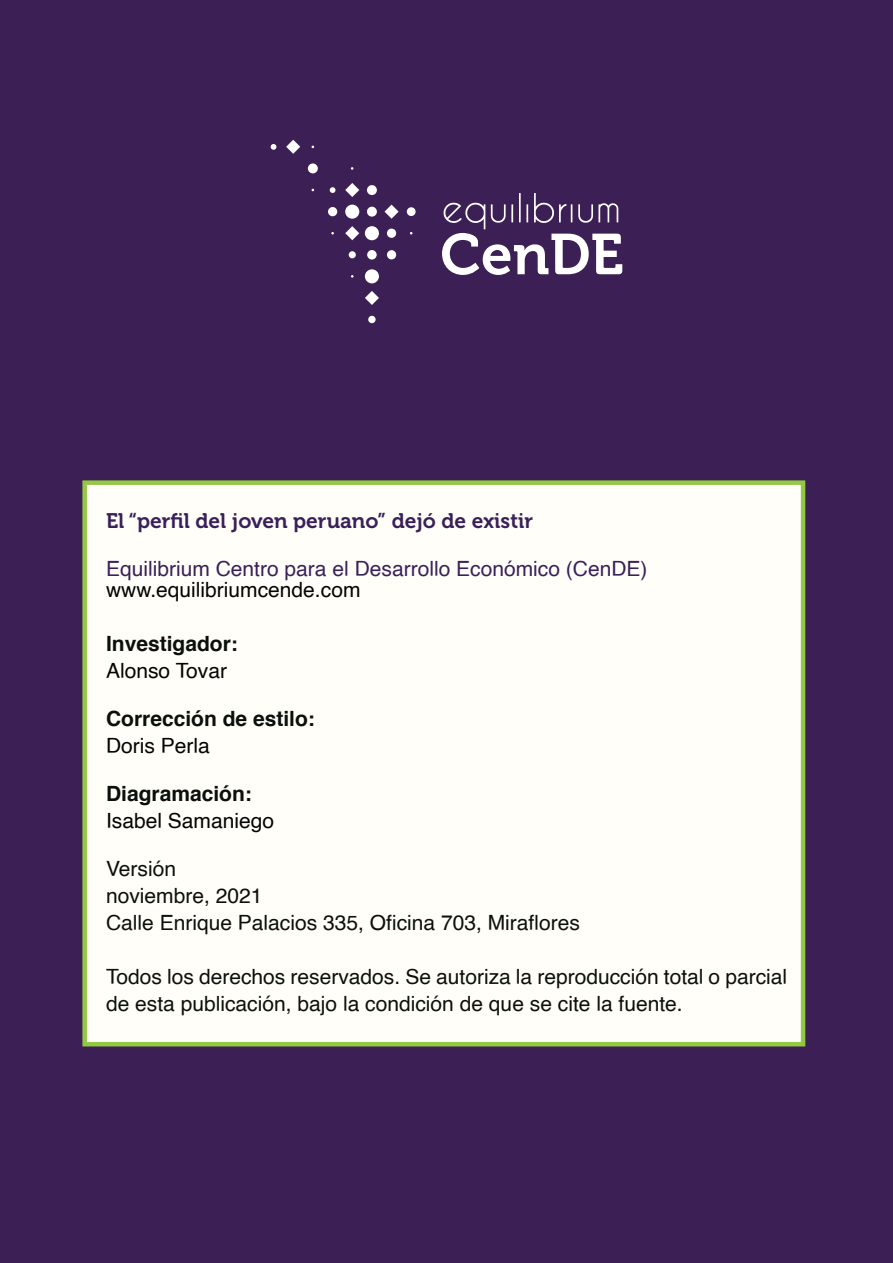
<style>
.page{position:relative;width:893px;height:1263px;background:#fff}
.page>*{position:absolute;margin:0;border:0;box-sizing:border-box;transform-origin:0 0}
.t1{font:21px/27px "Helvetica";color:#0c100c}
.t2{font:21px "Helvetica";color:#040503}
.t3{font:21px "Helvetica";color:#3a205a}
.t4{font:700 21px "Helvetica";color:#0c100c}
.t5{font:21px "Museo 700";color:#3a205a}
</style>
<div class="page">
<div style="left:1px;top:0;width:892px;height:1263px;background:#3c1f54"></div>
<div style="left:82px;top:480px;width:723px;height:566px;background:#fffef8;border:4px solid #93c842"></div>
<div style="left:367px;top:185px;width:10px;height:10px;background:#fff;border-radius:50%"></div>
<div style="left:345px;top:205px;width:14px;height:14px;background:#fff;border-radius:50%"></div>
<div style="left:365px;top:226px;width:14px;height:14px;background:#fff;border-radius:50%"></div>
<div style="left:365px;top:269px;width:14px;height:14px;background:#fff;border-radius:50%"></div>
<div style="left:407px;top:207px;width:9px;height:9px;background:#fff;border-radius:50%"></div>
<div style="left:368px;top:316px;width:8px;height:7px;background:#fff;border-radius:50%"></div>
<svg style="left:271px;top:144px;width:5px;height:6px"></svg>
<div style="left:308px;top:163px;width:10px;height:10px;background:#fff;border-radius:50%"></div>
<svg style="left:330px;top:187px;width:5px;height:6px"></svg>
<div style="left:328px;top:207px;width:9px;height:9px;background:#fff;border-radius:50%"></div>
<div style="left:367px;top:207px;width:10px;height:10px;background:#fff;border-radius:50%"></div>
<div style="left:349px;top:251px;width:7px;height:7px;background:#fff;border-radius:50%"></div>
<div style="left:367px;top:250px;width:10px;height:10px;background:#fff;border-radius:50%"></div>
<div style="left:387px;top:229px;width:9px;height:9px;background:#fff;border-radius:50%"></div>
<div style="left:387px;top:250px;width:9px;height:9px;background:#fff;border-radius:50%"></div>
<svg style="left:345px;top:226px;width:14px;height:14px"></svg>
<svg style="left:365px;top:291px;width:14px;height:14px"></svg>
<svg style="left:345px;top:183px;width:14px;height:14px"></svg>
<svg style="left:384px;top:205px;width:15px;height:14px"></svg>
<svg style="left:286px;top:140px;width:14px;height:14px"></svg>
<svg style="left:442px;top:193px;width:180px;height:82px"></svg>
<p class="t5" style="left:106px;top:509px;width:428px">El “perfil del joven peruano” dejó de existir</p>
<p class="t3" style="left:106px;top:553px;width:543px">Equilibrium Centro para el Desarrollo Económico (CenDE)</p>
<p class="t2" style="left:106px;top:574px;width:256px">www.equilibriumcende.com</p>
<p class="t4" style="left:106px;top:627px;width:133px">Investigador:</p>
<p class="t2" style="left:106px;top:655px;width:123px">Alonso Tovar</p>
<p class="t4" style="left:106px;top:702px;width:210px">Corrección de estilo:</p>
<p class="t2" style="left:106px;top:730px;width:105px">Doris Perla</p>
<p class="t4" style="left:106px;top:777px;width:147px">Diagramación:</p>
<p class="t2" style="left:106px;top:805px;width:170px">Isabel Samaniego</p>
<p class="t1" style="left:106px;top:856px;width:72px">Versión</p>
<p class="t1" style="left:106px;top:883px;width:158px">noviembre, 2021</p>
<p class="t1" style="left:106px;top:910px;width:475px">Calle Enrique Palacios 335, Oficina 703, Miraflores</p>
<p class="t1" style="left:106px;top:964px;width:683px">Todos los derechos reservados. Se autoriza la reproducción total o parcial de esta publicación, bajo la condición de que se cite la fuente.</p>
</div>
